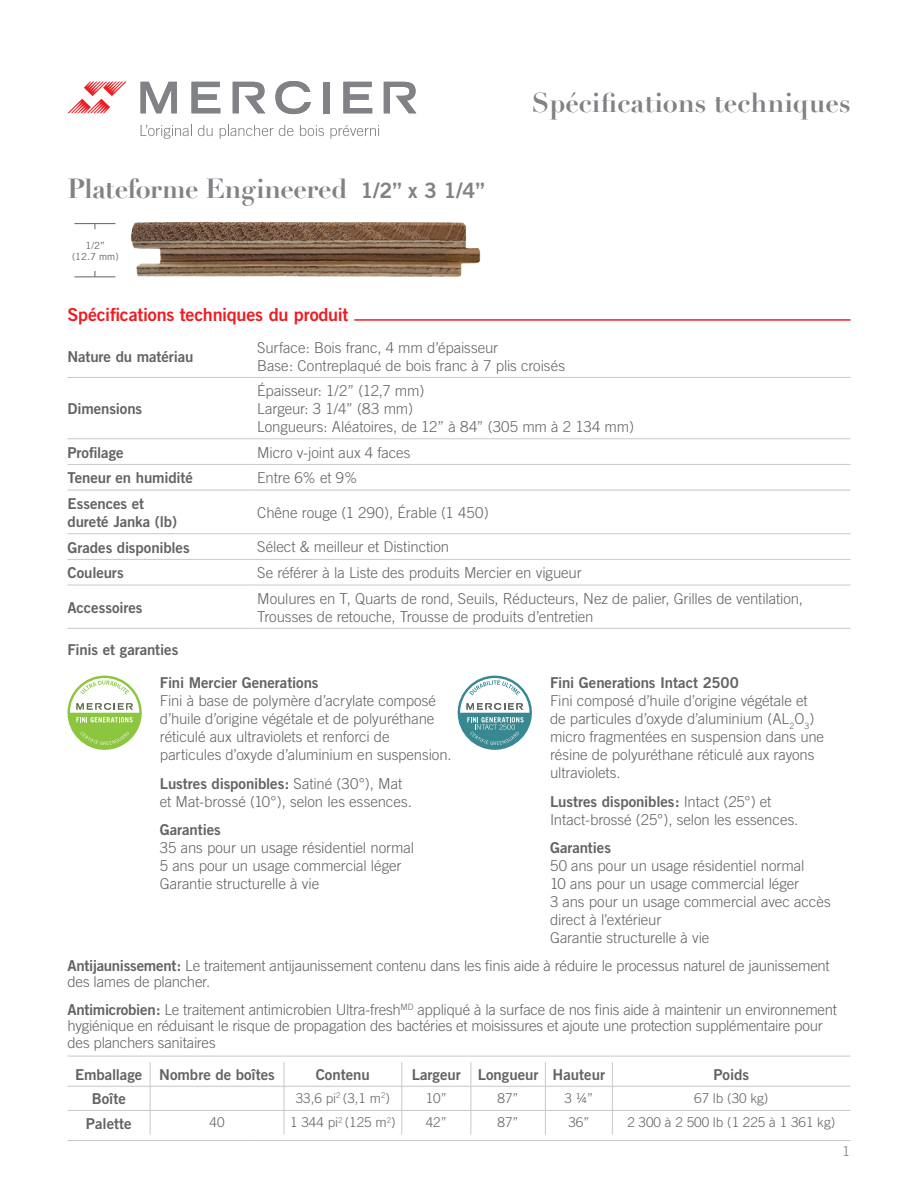
<style>
.page{position:relative;width:918px;height:1188px;background:#fff}
.page>*{position:absolute;margin:0;border:0;box-sizing:border-box;transform-origin:0 0}
.Titres{font:700 27px "Didot";letter-spacing:-.02em;color:#808285}
.Titres-2{font:700 27px "Didot";color:#808285}
.Textes{font:18px "Trade Gothic Bold Two";letter-spacing:-.015em;color:#ee1d23}
.Textes-2{font:300 15px/18px "Trade Gothic";letter-spacing:-.01em;color:#636366}
.Textes-3{font:15px/18px "Trade Gothic Bold Two";letter-spacing:-.005em;color:#636366}
.t1{font:300 13.5px "Trade Gothic";color:#636366}
.Textes-4{font:13.5px "Trade Gothic";color:#808285}
.t2{font:9.75px "Trade Gothic";color:#636366}
.s1{font-family:"Trade Gothic Bold Two";font-weight:400;font-size:21.15px}
.s2{font-family:"Trade Gothic Bold Two";font-weight:400}
</style>
<div class="page">
<img style="left:131px;top:221px;width:350px;height:56px">
<hr style="left:74px;top:223px;width:41px;height:1px;background:#636366">
<hr style="left:74px;top:276px;width:41px;height:1px;background:#636366">
<hr style="left:68px;top:377px;width:183px;height:1px;background:#c7c8ca">
<hr style="left:251px;top:377px;width:599px;height:1px;background:#c7c8ca">
<hr style="left:68px;top:438px;width:183px;height:1px;background:#c7c8ca">
<hr style="left:251px;top:438px;width:599px;height:1px;background:#c7c8ca">
<hr style="left:68px;top:464px;width:183px;height:1px;background:#c7c8ca">
<hr style="left:251px;top:464px;width:599px;height:1px;background:#c7c8ca">
<hr style="left:68px;top:490px;width:183px;height:1px;background:#c7c8ca">
<hr style="left:251px;top:490px;width:599px;height:1px;background:#c7c8ca">
<hr style="left:68px;top:533px;width:183px;height:1px;background:#c7c8ca">
<hr style="left:251px;top:533px;width:599px;height:1px;background:#c7c8ca">
<hr style="left:68px;top:559px;width:183px;height:1px;background:#c7c8ca">
<hr style="left:251px;top:559px;width:599px;height:1px;background:#c7c8ca">
<hr style="left:68px;top:585px;width:183px;height:1px;background:#c7c8ca">
<hr style="left:251px;top:585px;width:599px;height:1px;background:#c7c8ca">
<hr style="left:68px;top:628px;width:183px;height:1px;background:#c7c8ca">
<hr style="left:68px;top:1056px;width:183px;height:1px;background:#c7c8ca">
<hr style="left:251px;top:1056px;width:599px;height:1px;background:#c7c8ca">
<hr style="left:251px;top:628px;width:599px;height:1px;background:#c7c8ca">
<hr style="left:68px;top:1140px;width:183px;height:1px;background:#c7c8ca">
<hr style="left:251px;top:1140px;width:599px;height:1px;background:#c7c8ca">
<svg style="left:68px;top:676px;width:74px;height:74px"></svg>
<svg style="left:458px;top:676px;width:74px;height:74px"></svg>
<hr style="left:68px;top:1086px;width:82px;height:1px;background:#c7c8ca">
<hr style="left:150px;top:1086px;width:134px;height:1px;background:#c7c8ca">
<hr style="left:284px;top:1086px;width:118px;height:1px;background:#c7c8ca">
<hr style="left:402px;top:1086px;width:69px;height:1px;background:#c7c8ca">
<hr style="left:471px;top:1086px;width:74px;height:1px;background:#c7c8ca">
<hr style="left:545px;top:1086px;width:67px;height:1px;background:#c7c8ca">
<hr style="left:612px;top:1086px;width:238px;height:1px;background:#c7c8ca">
<hr style="left:68px;top:1110px;width:82px;height:1px;background:#c7c8ca">
<hr style="left:150px;top:1110px;width:134px;height:1px;background:#c7c8ca">
<svg style="left:150px;top:1062px;width:1px;height:73px"></svg>
<hr style="left:284px;top:1110px;width:118px;height:1px;background:#c7c8ca">
<svg style="left:284px;top:1062px;width:1px;height:73px"></svg>
<hr style="left:402px;top:1110px;width:69px;height:1px;background:#c7c8ca">
<svg style="left:402px;top:1062px;width:1px;height:72px"></svg>
<hr style="left:471px;top:1110px;width:74px;height:1px;background:#c7c8ca">
<svg style="left:471px;top:1062px;width:1px;height:73px"></svg>
<hr style="left:545px;top:1110px;width:67px;height:1px;background:#c7c8ca">
<svg style="left:545px;top:1062px;width:1px;height:73px"></svg>
<hr style="left:612px;top:1110px;width:238px;height:1px;background:#c7c8ca">
<svg style="left:612px;top:1062px;width:1px;height:73px"></svg>
<hr style="left:354px;top:319px;width:496px;height:2px;background:#ee1d23">
<svg style="left:68px;top:82px;width:58px;height:31px"></svg>
<svg style="left:141px;top:82px;width:36px;height:31px"></svg>
<svg style="left:192px;top:82px;width:28px;height:31px"></svg>
<svg style="left:384px;top:82px;width:32px;height:31px"></svg>
<svg style="left:233px;top:82px;width:32px;height:31px"></svg>
<svg style="left:275px;top:81px;width:36px;height:33px"></svg>
<div style="left:323px;top:82px;width:6px;height:31px;background:#808285"></div>
<svg style="left:343px;top:82px;width:29px;height:31px"></svg>
<svg style="left:141px;top:125px;width:51px;height:14px"></svg>
<svg style="left:198px;top:125px;width:15px;height:11px"></svg>
<svg style="left:220px;top:125px;width:74px;height:14px"></svg>
<svg style="left:300px;top:125px;width:24px;height:11px"></svg>
<svg style="left:330px;top:125px;width:49px;height:14px"></svg>
<p class="Titres" style="left:68px;top:171px;width:419px">Plateforme Engineered <span class="s1">1/2” x 3 1/4”</span></p>
<p class="t2" style="left:86px;top:239px;width:21px">1/2’’</p>
<p class="t2" style="left:72px;top:250px;width:48px">(12.7 mm)</p>
<p class="Titres-2" style="left:532px;top:85px;width:320px">Spécifications techniques</p>
<p class="Textes" style="left:68px;top:304px;width:282px">Spécifications techniques du produit</p>
<p class="Textes-3" style="left:68px;top:347px;width:127px">Nature du matériau</p>
<p class="Textes-2" style="left:257px;top:338px;width:309px">Surface: Bois franc, 4 mm d’épaisseur<br>Base: Contreplaqué de bois franc à 7 plis croisés</p>
<p class="Textes-3" style="left:68px;top:400px;width:76px">Dimensions</p>
<p class="Textes-2" style="left:257px;top:382px;width:378px">Épaisseur: 1/2” (12,7 mm)<br>Largeur: 3 1/4” (83 mm)<br>Longueurs: Aléatoires, de 12” à 84” (305 mm à 2 134 mm)</p>
<p class="Textes-3" style="left:68px;top:443px;width:58px">Profilage</p>
<p class="Textes-2" style="left:257px;top:443px;width:155px">Micro v-joint aux 4 faces</p>
<p class="Textes-3" style="left:68px;top:469px;width:127px">Teneur en humidité</p>
<p class="Textes-2" style="left:257px;top:469px;width:102px">Entre 6% et 9%</p>
<p class="Textes-3" style="left:68px;top:494px;width:111px">Essences et dureté Janka (lb)</p>
<p class="Textes-2" style="left:257px;top:503px;width:233px">Chêne rouge (1 290), Érable (1 450)</p>
<p class="Textes-3" style="left:68px;top:538px;width:124px">Grades disponibles</p>
<p class="Textes-2" style="left:257px;top:538px;width:193px">Sélect &amp; meilleur et Distinction</p>
<p class="Textes-3" style="left:68px;top:564px;width:58px">Couleurs</p>
<p class="Textes-2" style="left:257px;top:564px;width:326px">Se référer à la Liste des produits Mercier en vigueur</p>
<p class="Textes-3" style="left:68px;top:598px;width:77px">Accessoires</p>
<p class="Textes-2" style="left:257px;top:589px;width:547px">Moulures en T, Quarts de rond, Seuils, Réducteurs, Nez de palier, Grilles de ventilation,<br>Trousses de retouche, Trousse de produits d’entretien</p>
<p class="Textes-3" style="left:68px;top:640px;width:112px">Finis et garanties</p>
<p class="Textes-2" style="left:160px;top:673px;width:293px"><span class="s2">Fini Mercier Generations<br></span>Fini à base de polymère d’acrylate composé d’huile d’origine végétale et de polyuréthane réticulé aux ultraviolets et renforci de particules d’oxyde d’aluminium en suspension.</p>
<p class="Textes-2" style="left:160px;top:774px;width:253px"><span class="s2">Lustres disponibles:</span> Satiné (30°), Mat et Mat-brossé (10°), selon les essences.</p>
<p class="Textes-2" style="left:160px;top:821px;width:256px"><span class="s2">Garanties<br></span>35 ans pour un usage résidentiel normal<br>5 ans pour un usage commercial léger<br>Garantie structurelle à vie</p>
<p class="Textes-2" style="left:550px;top:673px;width:276px"><span class="s2">Fini Generations Intact 2500<br></span>Fini composé d’huile d’origine végétale et de particules d’oxyde d’aluminium (AL<sub>2</sub>O<sub>3</sub>) micro fragmentées en suspension dans une résine de polyuréthane réticulé aux rayons ultraviolets.</p>
<p class="Textes-2" style="left:550px;top:792px;width:250px"><span class="s2">Lustres disponibles:</span> Intact (25°) et<br>Intact-brossé (25°), selon les essences.</p>
<p class="Textes-2" style="left:550px;top:839px;width:282px"><span class="s2">Garanties<br></span>50 ans pour un usage résidentiel normal<br>10 ans pour un usage commercial léger<br>3 ans pour un usage commercial avec accès direct à l’extérieur<br>Garantie structurelle à vie</p>
<p class="Textes-2" style="left:68px;top:957px;width:764px;line-height:16.5px"><span class="s2">Antijaunissement:</span> Le traitement antijaunissement contenu dans les finis aide à réduire le processus naturel de jaunissement des lames de plancher.</p>
<p class="Textes-2" style="left:67px;top:1001px;width:771px;line-height:16.5px"><span class="s2">Antimicrobien:</span> Le traitement antimicrobien Ultra-fresh<sup>MD</sup> appliqué à la surface de nos finis aide à maintenir un environnement hygiénique en réduisant le risque de propagation des bactéries et moisissures et ajoute une protection supplémentaire pour des planchers sanitaires</p>
<p class="Textes-3" style="left:75px;top:1066px;width:69px">Emballage</p>
<p class="Textes-3" style="left:159px;top:1066px;width:117px">Nombre de boîtes</p>
<p class="Textes-3" style="left:316px;top:1066px;width:56px">Contenu</p>
<p class="Textes-3" style="left:412px;top:1066px;width:51px">Largeur</p>
<p class="Textes-3" style="left:478px;top:1066px;width:62px">Longueur</p>
<p class="Textes-3" style="left:553px;top:1066px;width:54px">Hauteur</p>
<p class="Textes-3" style="left:713px;top:1066px;width:37px">Poids</p>
<p class="Textes-3" style="left:92px;top:1090px;width:36px">Boîte</p>
<p class="t1" style="left:296px;top:1090px;width:96px">33,6 pi<sup>2</sup> (3,1 m<sup>2</sup>)</p>
<p class="t1" style="left:426px;top:1090px;width:23px">10”</p>
<p class="t1" style="left:498px;top:1090px;width:23px">87”</p>
<p class="t1" style="left:565px;top:1090px;width:30px">3 ¼”</p>
<p class="t1" style="left:694px;top:1090px;width:76px">67 lb (30 kg)</p>
<p class="Textes-3" style="left:86px;top:1114px;width:47px">Palette</p>
<p class="t1" style="left:210px;top:1114px;width:17px">40</p>
<p class="t1" style="left:290px;top:1114px;width:107px">1 344 pi<sup>2</sup> (125 m<sup>2</sup>)</p>
<p class="t1" style="left:426px;top:1114px;width:23px">42”</p>
<p class="t1" style="left:498px;top:1114px;width:23px">87”</p>
<p class="t1" style="left:568px;top:1114px;width:23px">36”</p>
<p class="t1" style="left:627px;top:1114px;width:209px">2 300 à 2 500 lb (1 225 à 1 361 kg)</p>
<p class="Textes-4" style="left:842px;top:1143px;width:10px">1</p>
</div>
